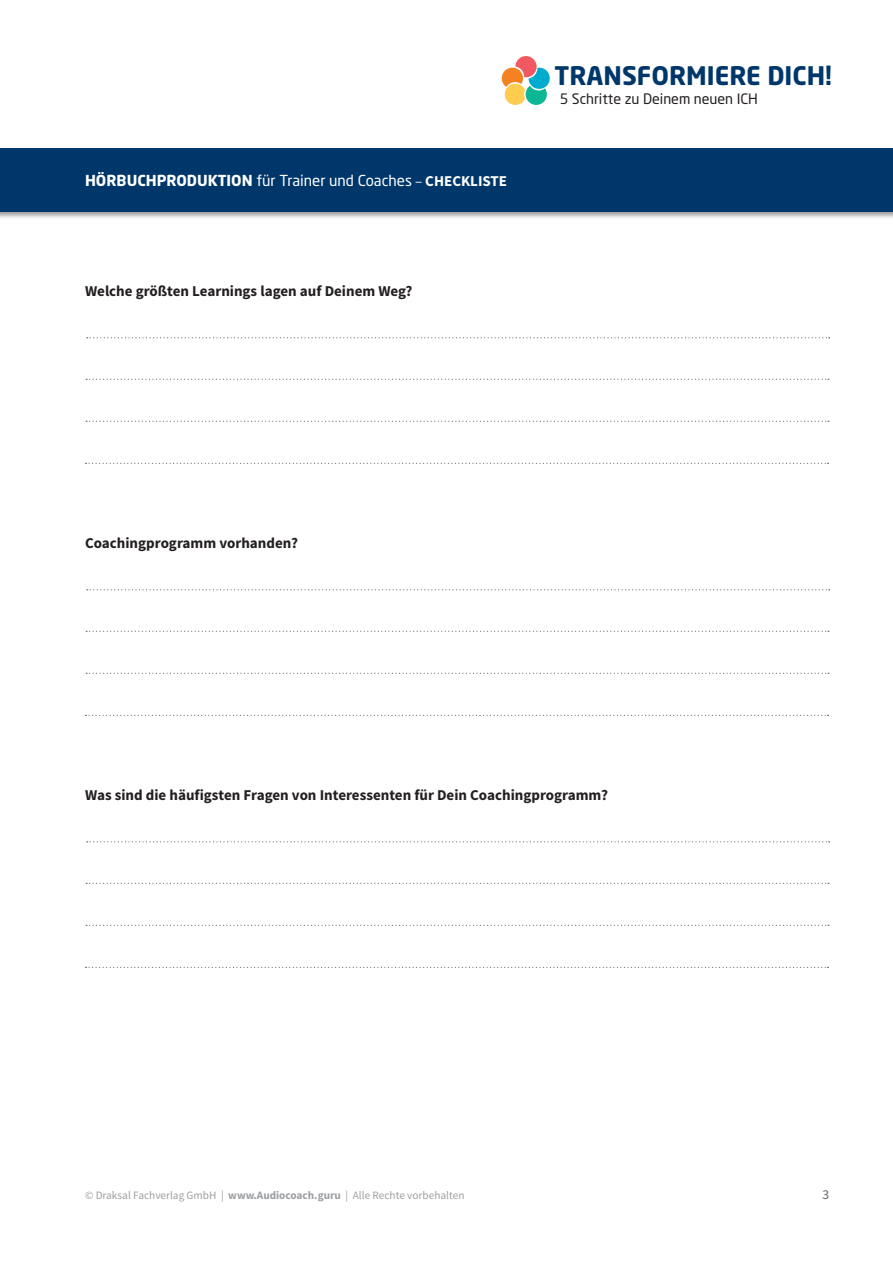
<style>
.page{position:relative;width:893px;height:1263px;background:#fff}
.page>*{position:absolute;margin:0;border:0;box-sizing:border-box;transform-origin:0 0}
.t1{font:700 25.35px "Neo Sans Std";color:#00376b}
.t2{font:700 15px "Source Sans Pro";color:#231f20}
.t3{font:15px "Neo Sans Std";color:#fff}
.t4{font:14.25px "Neo Sans Std";color:#231f20}
.t5{font:13.5px "Source Sans Pro";color:#636366}
.t6{font:11.25px "Source Sans Pro";color:#9d9fa2}
.s1{font-weight:700}
.s2{font-family:"Source Sans Pro"}
.s3{font-family:"Source Sans Pro";font-weight:700}
</style>
<div class="page">
<div style="left:0;top:147px;width:893px;height:72px;background:#231f20;opacity:.45"></div>
<div style="left:0;top:149px;width:893px;height:63px;background:#00376b"></div>
<svg style="left:502px;top:56px;width:48px;height:49px"></svg>
<svg style="left:87px;top:337px;width:743px;height:1px"></svg>
<svg style="left:86px;top:463px;width:742px;height:1px"></svg>
<svg style="left:86px;top:379px;width:743px;height:1px"></svg>
<svg style="left:86px;top:421px;width:743px;height:1px"></svg>
<svg style="left:87px;top:589px;width:743px;height:1px"></svg>
<svg style="left:86px;top:715px;width:742px;height:1px"></svg>
<svg style="left:86px;top:631px;width:743px;height:1px"></svg>
<svg style="left:86px;top:673px;width:743px;height:1px"></svg>
<svg style="left:87px;top:841px;width:743px;height:1px"></svg>
<svg style="left:86px;top:967px;width:742px;height:1px"></svg>
<svg style="left:86px;top:883px;width:743px;height:1px"></svg>
<svg style="left:86px;top:925px;width:743px;height:1px"></svg>
<p class="t3" style="left:85px;top:171px;width:424px"><span class="s1">HÖRBUCHPRODUKTION</span> für Trainer und Coaches <span class="s2">–</span> <span class="s3">CHECKLISTE</span></p>
<p class="t2" style="left:85px;top:281px;width:329px">Welche größten Learnings lagen auf Deinem Weg?</p>
<h1 class="t1" style="left:555px;top:60px;width:279px">TRANSFORMIERE DICH!</h1>
<p class="t4" style="left:560px;top:90px;width:200px">5 Schritte zu Deinem neuen ICH</p>
<p class="t2" style="left:85px;top:533px;width:215px">Coachingprogramm vorhanden?</p>
<p class="t2" style="left:85px;top:785px;width:525px">Was sind die häufigsten Fragen von Interessenten für Dein Coachingprogramm?</p>
<p class="t6" style="left:85px;top:1188px;width:381px">© Draksal Fachverlag GmbH | <span class="s1">www.Audiocoach.guru</span> | Alle Rechte vorbehalten</p>
<p class="t5" style="left:822px;top:1186px;width:8px">3</p>
</div>
